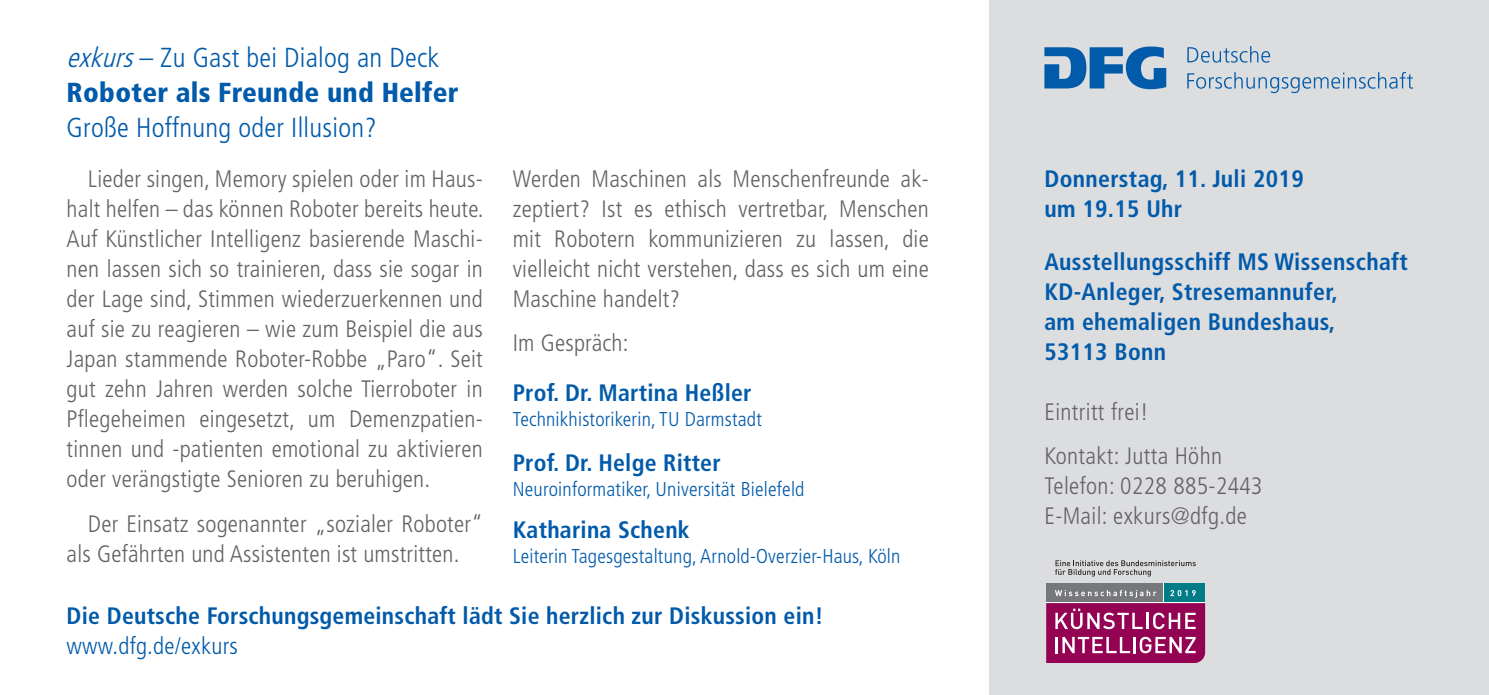
<style>
.page{position:relative;width:1489px;height:695px;background:#fff}
.page>*{position:absolute;margin:0;border:0;box-sizing:border-box;transform-origin:0 0}
.t1{font:900 condensed 27.5px/35px "Frutiger LT Std";letter-spacing:.01em;color:#015aaa}
.t2{font:300 condensed 27.5px "Frutiger LT Std";letter-spacing:.01em;color:#015aaa}
.exkurs_Fließtext_Sch{font:300 condensed 23.75px/30px "Frutiger LT Std";letter-spacing:.01em;color:#636366;text-align:justify}
.Fließtext{font:700 condensed 23.75px/30px "Frutiger LT Std";letter-spacing:.015em;color:#015aaa}
.exkurs_Fließtext_Sch-2{font:700 condensed 23.75px/50px "Frutiger LT Std";letter-spacing:.01em;color:#015aaa}
.exkurs_Fließtext_Sch-3{font:300 condensed 20px "Frutiger LT Std";letter-spacing:.01em;color:#015aaa}
.s1{font-weight:300;font-style:italic}
.s2{font-weight:300}
.s3{font-weight:300;color:#636366}
</style>
<div class="page">
<div style="left:989px;top:0;width:499px;height:694px;background:#dcdddf"></div>
<svg style="left:1044px;top:47px;width:122px;height:42px"></svg>
<svg style="left:1187px;top:46px;width:82px;height:17px"></svg>
<svg style="left:1187px;top:72px;width:225px;height:21px"></svg>
<svg style="left:1046px;top:583px;width:158px;height:20px"></svg>
<div style="left:1046px;top:583px;width:116px;height:18px;background:#76787b"></div>
<div style="left:1164px;top:583px;width:40px;height:18px;background:#007c87"></div>
<svg style="left:1046px;top:603px;width:158px;height:60px;background:#a72f72"></svg>
<svg style="left:1055px;top:590px;width:101px;height:7px"></svg>
<svg style="left:1170px;top:590px;width:25px;height:6px"></svg>
<svg style="left:1055px;top:560px;width:140px;height:16px"></svg>
<p class="t1" style="left:67px;top:40px;width:393px"><span class="s1">exkurs</span><span class="s2">– Zu Gast bei Dialog an Deck<br></span>Roboter als Freunde und Helfer</p>
<p class="t2" style="left:67px;top:112px;width:311px">Große Hoffnung oder Illusion?</p>
<p class="exkurs_Fließtext_Sch" style="left:67px;top:164px;width:418px;text-indent:21px">Lieder singen, Memory spielen oder im Haus&shy;halt helfen – das können Roboter bereits heute.<br>Auf Künstlicher Intelligenz basierende Maschi&shy;nen lassen sich so trainieren, dass sie sogar in der Lage sind, Stimmen wiederzuerkennen und auf sie zu reagieren – wie zum Beispiel die aus Japan stammende Roboter-Robbe „Paro“. Seit gut zehn Jahren werden solche Tierroboter in Pflegeheimen eingesetzt, um Demenzpatien&shy;tinnen und -patienten emotional zu aktivieren oder verängstigte Senioren zu beruhigen.</p>
<p class="exkurs_Fließtext_Sch" style="left:67px;top:508px;width:417px;text-indent:21px">Der Einsatz sogenannter „sozialer Roboter“ als Gefährten und Assistenten ist umstritten.</p>
<p class="exkurs_Fließtext_Sch" style="left:512px;top:164px;width:417px">Werden Maschinen als Menschenfreunde ak&shy;zeptiert? Ist es ethisch vertretbar, Menschen mit Robotern kommunizieren zu lassen, die vielleicht nicht verstehen, dass es sich um eine Maschine handelt?</p>
<p class="exkurs_Fließtext_Sch-2" style="left:512px;top:318px;width:240px"><span class="s3">Im Gespräch:<br></span>Prof. Dr. Martina Heßler</p>
<p class="exkurs_Fließtext_Sch-3" style="left:512px;top:408px;width:251px">Technikhistorikerin, TU Darmstadt</p>
<p class="exkurs_Fließtext_Sch-2" style="left:512px;top:437px;width:209px">Prof. Dr. Helge Ritter</p>
<p class="exkurs_Fließtext_Sch-3" style="left:512px;top:477px;width:293px">Neuroinformatiker, Universität Bielefeld</p>
<p class="exkurs_Fließtext_Sch-2" style="left:512px;top:505px;width:178px">Katharina Schenk</p>
<p class="exkurs_Fließtext_Sch-3" style="left:512px;top:545px;width:389px">Leiterin Tagesgestaltung, Arnold-Overzier-Haus, Köln</p>
<p class="Fließtext" style="left:67px;top:601px;width:758px">Die Deutsche Forschungsgemeinschaft lädt Sie herzlich zur Diskussion ein! <span class="s2">www.dfg.de/exkurs</span></p>
<p class="Fließtext" style="left:1044px;top:164px;width:261px">Donnerstag, 11. Juli 2019</p>
<p class="Fließtext" style="left:1044px;top:194px;width:139px">um 19.15 Uhr</p>
<p class="Fließtext" style="left:1044px;top:246px;width:365px">Ausstellungsschiff MS Wissenschaft</p>
<p class="Fließtext" style="left:1044px;top:276px;width:295px">KD-Anleger, Stresemannufer, am ehemaligen Bundeshaus,</p>
<p class="Fließtext" style="left:1044px;top:336px;width:123px">53113 Bonn</p>
<p class="exkurs_Fließtext_Sch" style="left:1044px;top:397px;width:106px">Eintritt frei!</p>
<p class="exkurs_Fließtext_Sch" style="left:1044px;top:441px;width:179px">Kontakt: Jutta Höhn</p>
<p class="exkurs_Fließtext_Sch" style="left:1044px;top:471px;width:220px">Telefon: 0228 885-2443</p>
<p class="exkurs_Fließtext_Sch" style="left:1044px;top:501px;width:204px">E-Mail: exkurs@dfg.de</p>
</div>
